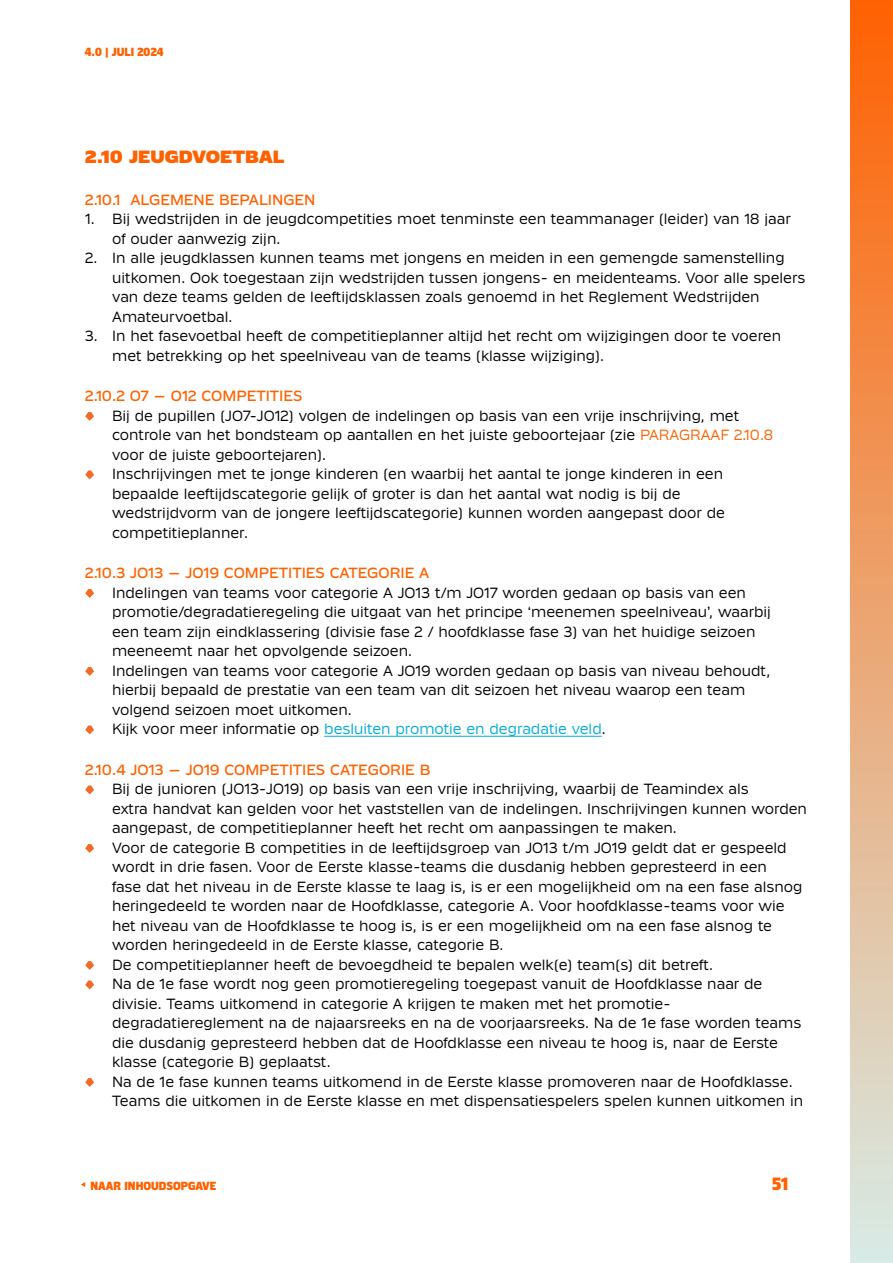
<style>
.page{position:relative;width:893px;height:1263px;background:#fff}
.page>*{position:absolute;margin:0;border:0;box-sizing:border-box;transform-origin:0 0}
.t1{font:700 18px "Klub KNVB092024";color:#ff6000}
.t2{font:700 18px "Klub KNVB072024";color:#ff6000}
.t3{font:15px/19.5px "Klub KNVB092024";color:#000}
.t4{font:500 15px "Klub KNVB092024";color:#ff6000}
.t5{font:700 12px "Klub KNVB072024";color:#ff6000}
.s1{color:#ff6000}
.s2{color:#00aadb}
</style>
<div class="page">
<svg style="left:81px;top:1182px;width:4px;height:5px"></svg>
<div style="left:850px;top:0;width:43px;height:1263px;background:linear-gradient(to bottom,#ff6101,#d8ebe6)"></div>
<hr style="left:324px;top:736px;width:278px;height:1px;background:#00aadb">
<svg style="left:85px;top:412px;width:9px;height:9px"></svg>
<svg style="left:85px;top:470px;width:9px;height:9px"></svg>
<svg style="left:85px;top:589px;width:9px;height:9px"></svg>
<svg style="left:85px;top:667px;width:9px;height:9px"></svg>
<svg style="left:85px;top:725px;width:9px;height:9px"></svg>
<svg style="left:85px;top:785px;width:9px;height:9px"></svg>
<svg style="left:85px;top:844px;width:9px;height:9px"></svg>
<svg style="left:85px;top:961px;width:9px;height:9px"></svg>
<svg style="left:85px;top:980px;width:9px;height:9px"></svg>
<svg style="left:85px;top:1078px;width:9px;height:9px"></svg>
<p class="t5" style="left:85px;top:45px;width:80px">4.0 | JULI 2024</p>
<p class="t1" style="left:85px;top:146px;width:201px">2.10 JEUGDVOETBAL</p>
<p class="t4" style="left:85px;top:191px;width:232px">2.10.1 ALGEMENE BEPALINGEN</p>
<p class="t3" style="left:112px;top:209px;width:680px;text-indent:-27px">1. Bij wedstrijden in de jeugdcompetities moet tenminste een teammanager (leider) van 18 jaar of ouder aanwezig zijn.</p>
<p class="t3" style="left:112px;top:248px;width:695px;text-indent:-27px">2. In alle jeugdklassen kunnen teams met jongens en meiden in een gemengde samenstelling uitkomen. Ook toegestaan zijn wedstrijden tussen jongens- en meidenteams. Voor alle spelers van deze teams gelden de leeftijdsklassen zoals genoemd in het Reglement Wedstrijden Amateurvoetbal.</p>
<p class="t3" style="left:112px;top:326px;width:670px;text-indent:-27px">3. In het fasevoetbal heeft de competitieplanner altijd het recht om wijzigingen door te voeren met betrekking op het speelniveau van de teams (klasse wijziging).</p>
<p class="t4" style="left:85px;top:388px;width:219px">2.10.2 O7 – O12 COMPETITIES</p>
<p class="t3" style="left:112px;top:406px;width:663px">Bij de pupillen (JO7-JO12) volgen de indelingen op basis van een vrije inschrijving, met controle van het bondsteam op aantallen en het juiste geboortejaar (zie <span class="s1">PARAGRAAF 2.10.8 </span>voor de juiste geboortejaren).<br>Inschrijvingen met te jonge kinderen (en waarbij het aantal te jonge kinderen in een bepaalde leeftijdscategorie gelijk of groter is dan het aantal wat nodig is bij de wedstrijdvorm van de jongere leeftijdscategorie) kunnen worden aangepast door de competitieplanner.</p>
<p class="t4" style="left:85px;top:565px;width:346px">2.10.3 JO13 – JO19 COMPETITIES CATEGORIE A</p>
<p class="t3" style="left:112px;top:583px;width:660px">Indelingen van teams voor categorie A JO13 t/m JO17 worden gedaan op basis van een promotie/degradatieregeling die uitgaat van het principe ‘meenemen speelniveau’, waarbij een team zijn eindklassering (divisie fase 2 / hoofdklasse fase 3) van het huidige seizoen meeneemt naar het opvolgende seizoen.<br>Indelingen van teams voor categorie A JO19 worden gedaan op basis van niveau behoudt, hierbij bepaald de prestatie van een team van dit seizoen het niveau waarop een team volgend seizoen moet uitkomen.<br>Kijk voor meer informatie op <span class="s2">besluiten promotie en degradatie veld</span>.</p>
<p class="t4" style="left:85px;top:761px;width:347px">2.10.4 JO13 – JO19 COMPETITIES CATEGORIE B</p>
<p class="t3" style="left:112px;top:779px;width:696px">Bij de junioren (JO13-JO19) op basis van een vrije inschrijving, waarbij de Teamindex als<br>extra handvat kan gelden voor het vaststellen van de indelingen. Inschrijvingen kunnen worden aangepast, de competitieplanner heeft het recht om aanpassingen te maken.<br>Voor de categorie B competities in de leeftijdsgroep van JO13 t/m JO19 geldt dat er gespeeld wordt in drie fasen. Voor de Eerste klasse-teams die dusdanig hebben gepresteerd in een<br>fase dat het niveau in de Eerste klasse te laag is, is er een mogelijkheid om na een fase alsnog heringedeeld te worden naar de Hoofdklasse, categorie A. Voor hoofdklasse-teams voor wie het niveau van de Hoofdklasse te hoog is, is er een mogelijkheid om na een fase alsnog te worden heringedeeld in de Eerste klasse, categorie B.<br>De competitieplanner heeft de bevoegdheid te bepalen welk(e) team(s) dit betreft.<br>Na de 1e fase wordt nog geen promotieregeling toegepast vanuit de Hoofdklasse naar de divisie. Teams uitkomend in categorie A krijgen te maken met het promotie&shy;degradatiereglement na de najaarsreeks en na de voorjaarsreeks. Na de 1e fase worden teams die dusdanig gepresteerd hebben dat de Hoofdklasse een niveau te hoog is, naar de Eerste klasse (categorie B) geplaatst.<br>Na de 1e fase kunnen teams uitkomend in de Eerste klasse promoveren naar de Hoofdklasse.<br>Teams die uitkomen in de Eerste klasse en met dispensatiespelers spelen kunnen uitkomen in</p>
<p class="t5" style="left:91px;top:1179px;width:127px">NAAR INHOUDSOPGAVE</p>
<p class="t2" style="left:772px;top:1173px;width:18px">51</p>
</div>
